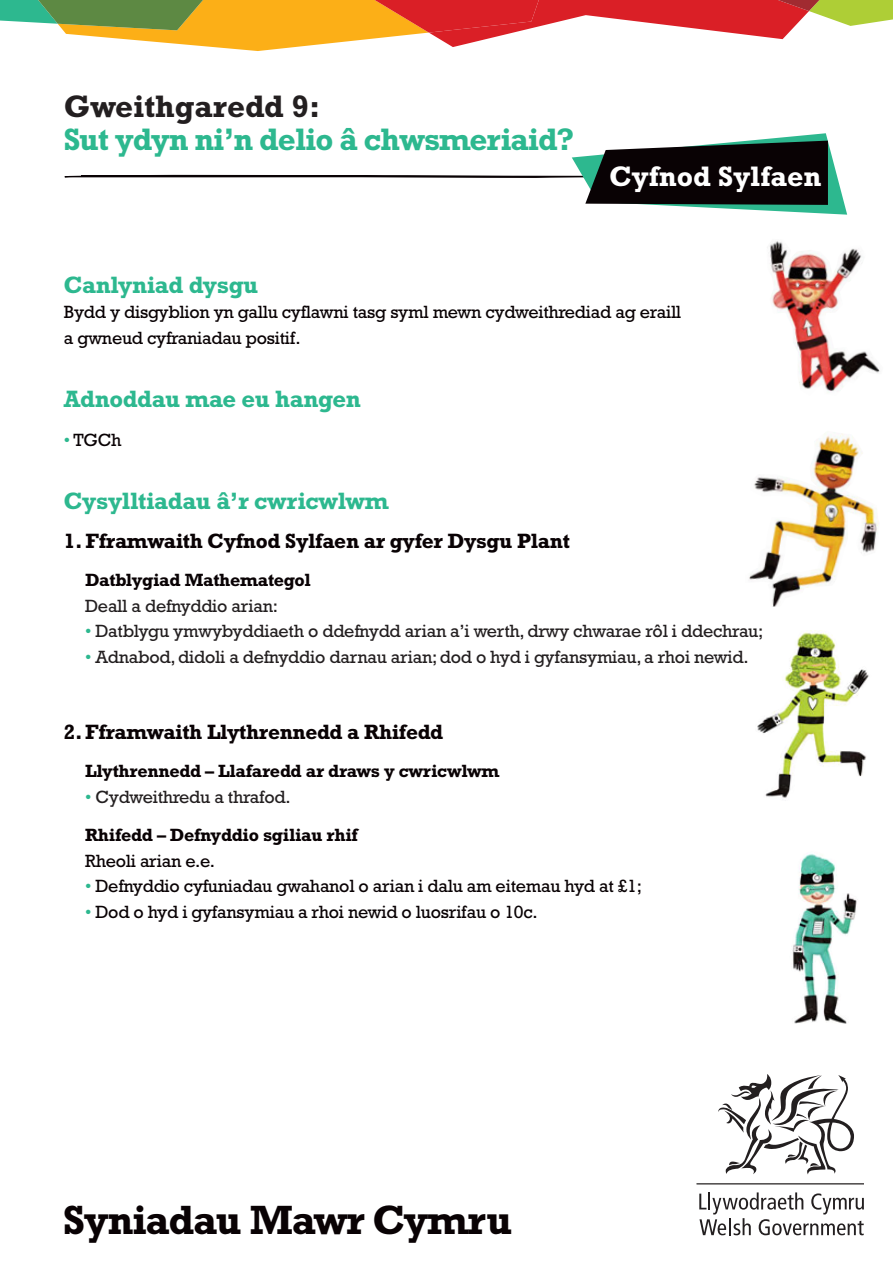
<style>
.page{position:relative;width:893px;height:1263px;background:#fff}
.page>*{position:absolute;margin:0;border:0;box-sizing:border-box;transform-origin:0 0}
.t1{font:700 41.55px "Rockwell";letter-spacing:-.03em;color:#090204}
.t2{font:700 31.5px "Rockwell";letter-spacing:-.03em;color:#2db88f}
.t3{font:700 31.5px "Rockwell";color:#231f20}
.t4{font:700 28.65px "Rockwell";color:#fff}
.t5{font:700 24px "Rockwell";letter-spacing:-.015em;color:#2db88f}
.t6{font:700 21px "Rockwell";letter-spacing:-.015em;color:#090204}
.t7{font:18px/25.5px "Rockwell";letter-spacing:-.015em;color:#090204}
.t8{font:18px "Rockwell";letter-spacing:-.015em;color:#231f20}
.t9{font:700 18px/38.2px "Rockwell";letter-spacing:-.015em;color:#090204}
.s1{color:#2db88f}
.s2{font-weight:400;color:#2db88f}
.s3{font-weight:400;color:#231f20}
</style>
<div class="page">
<svg style="left:718px;top:1074px;width:136px;height:100px"></svg>
<svg style="left:699px;top:1192px;width:164px;height:43px"></svg>
<svg style="left:696px;top:1183px;width:167px;height:1px"></svg>
<svg style="left:0;top:0;width:893px;height:51px"></svg>
<img style="left:769px;top:241px;width:111px;height:152px">
<img style="left:792px;top:854px;width:65px;height:170px">
<img style="left:757px;top:630px;width:112px;height:168px">
<img style="left:749px;top:432px;width:130px;height:175px">
<svg style="left:64px;top:133px;width:783px;height:82px"></svg>
<h2 class="t3" style="left:64px;top:95px;width:258px">Gweithgaredd 9:</h2>
<h2 class="t2" style="left:64px;top:128px;width:512px">Sut ydyn ni’n delio â chwsmeriaid?</h2>
<h3 class="t4" style="left:609px;top:167px;width:214px">Cyfnod Sylfaen</h3>
<h3 class="t5" style="left:64px;top:276px;width:196px">Canlyniad dysgu</h3>
<p class="t7" style="left:64px;top:301px;width:619px">Bydd y disgyblion yn gallu cyflawni tasg syml mewn cydweithrediad ag eraill a gwneud cyfraniadau positif.</p>
<h3 class="t5" style="left:64px;top:391px;width:298px">Adnoddau mae eu hangen</h3>
<p class="t7" style="left:64px;top:429px;width:59px"><span class="s1">•</span> TGCh</p>
<h3 class="t5" style="left:64px;top:493px;width:326px">Cysylltiadau â’r cwricwlwm</h3>
<p class="t6" style="left:64px;top:533px;width:507px">1. Fframwaith Cyfnod Sylfaen ar gyfer Dysgu Plant</p>
<p class="t9" style="left:85px;top:563px;width:227px">Datblygiad Mathemategol</p>
<p class="t8" style="left:85px;top:599px;width:194px">Deall a defnyddio arian:</p>
<p class="t8" style="left:85px;top:625px;width:680px"><span class="s1">•</span> Datblygu ymwybyddiaeth o ddefnydd arian a’i werth, drwy chwarae rôl i ddechrau;</p>
<p class="t8" style="left:85px;top:650px;width:665px"><span class="s1">•</span> Adnabod, didoli a defnyddio darnau arian; dod o hyd i gyfansymiau, a rhoi newid.</p>
<p class="t6" style="left:64px;top:725px;width:381px">2.Fframwaith Llythrennedd a Rhifedd</p>
<p class="t9" style="left:85px;top:754px;width:416px">Llythrennedd – Llafaredd ar draws y cwricwlwm</p>
<p class="t9" style="left:85px;top:779px;width:274px"><span class="s2">•</span> <span class="s3">Cydweithredu a thrafod.<br></span>Rhifedd – Defnyddio sgiliau rhif</p>
<p class="t7" style="left:85px;top:850px;width:131px">Rheoli arian e.e.</p>
<p class="t7" style="left:85px;top:875px;width:558px"><span class="s1">•</span> Defnyddio cyfuniadau gwahanol o arian i dalu am eitemau hyd at £1;</p>
<p class="t7" style="left:85px;top:901px;width:454px"><span class="s1">•</span> Dod o hyd i gyfansymiau a rhoi newid o luosrifau o 10c.</p>
<h1 class="t1" style="left:63px;top:1206px;width:451px">Syniadau Mawr Cymru</h1>
</div>
